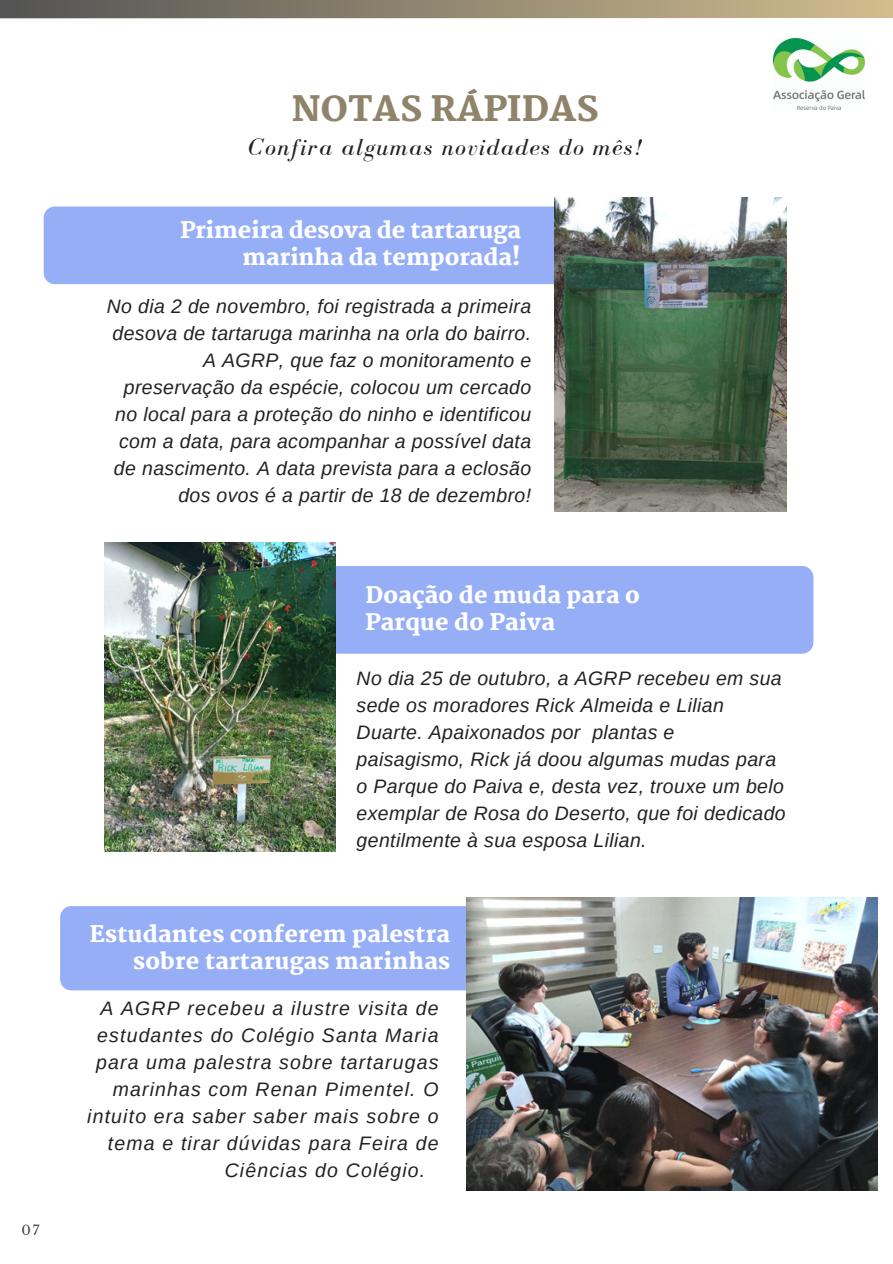
<style>
.page{position:relative;width:893px;height:1264px;background:#fff}
.page>*{position:absolute;margin:0;border:0;box-sizing:border-box;transform-origin:0 0}
.t1{font:800 34.5px "Martel";letter-spacing:.01em;color:#8f8469}
.t2{font:italic 24px "Bodoni FLF";letter-spacing:.06em;color:#222}
.t3{font:800 22.5px/27px "Martel";letter-spacing:.01em;color:#fff;text-align:right}
.t4{font:italic 19.5px/27px "Arimo";letter-spacing:.02em;color:#222}
.t5{font:italic 19.5px "Arimo";letter-spacing:.06em;color:#222}
.t6{font:13.2px "Libre Baskerville";color:#444440}
</style>
<div class="page">
<svg style="left:0;top:0;width:892px;height:18px;background:#928770"></svg>
<div style="left:157px;top:566px;width:656px;height:87px;background:#96aef6;border-radius:11px"></div>
<div style="left:60px;top:906px;width:713px;height:84px;background:#96aef6;border-radius:11px"></div>
<div style="left:44px;top:206px;width:695px;height:78px;background:#96aef6;border-radius:11px"></div>
<img style="left:104px;top:543px;width:232px;height:308px">
<img style="left:467px;top:897px;width:410px;height:293px">
<img style="left:554px;top:197px;width:232px;height:314px">
<img style="left:773px;top:39px;width:91px;height:71px">
<p class="t6" style="left:22px;top:1222px;width:19px">07</p>
<h1 class="t1" style="left:292px;top:89px;width:308px">NOTAS RÁPIDAS</h1>
<p class="t2" style="left:248px;top:134px;width:395px">Confira algumas novidades do mês!</p>
<p class="t3" style="left:180px;top:217px;width:342px">Primeira desova de tartaruga marinha da temporada!</p>
<p class="t4" style="left:107px;top:293px;width:426px;text-align:right">No dia 2 de novembro, foi registrada a primeira desova de tartaruga marinha na orla do bairro.<br>A AGRP, que faz o monitoramento e preservação da espécie, colocou um cercado no local para a proteção do ninho e identificou com a data, para acompanhar a possível data de nascimento. A data prevista para a eclosão dos ovos é a partir de 18 de dezembro!</p>
<p class="t3" style="left:365px;top:582px;width:275px;text-align:left">Doação de muda para o<br>Parque do Paiva</p>
<p class="t4" style="left:356px;top:664px;width:430px">No dia 25 de outubro, a AGRP recebeu em sua sede os moradores Rick Almeida e Lilian Duarte. Apaixonados por plantas e paisagismo, Rick já doou algumas mudas para o Parque do Paiva e, desta vez, trouxe um belo exemplar de Rosa do Deserto, que foi dedicado gentilmente à sua esposa Lilian.</p>
<p class="t3" style="left:89px;top:920px;width:362px">Estudantes conferem palestra sobre tartarugas marinhas</p>
<p class="t5" style="left:100px;top:997px;width:339px">A AGRP recebeu a ilustre visita de</p>
<p class="t5" style="left:97px;top:1024px;width:343px">estudantes do Colégio Santa Maria</p>
<p class="t5" style="left:96px;top:1051px;width:344px">para uma palestra sobre tartarugas</p>
<p class="t5" style="left:113px;top:1078px;width:327px">marinhas com Renan Pimentel. O</p>
<p class="t5" style="left:87px;top:1105px;width:353px">intuito era saber saber mais sobre o</p>
<p class="t5" style="left:108px;top:1132px;width:332px">tema e tirar dúvidas para Feira de</p>
<p class="t5" style="left:225px;top:1159px;width:202px">Ciências do Colégio.</p>
</div>
